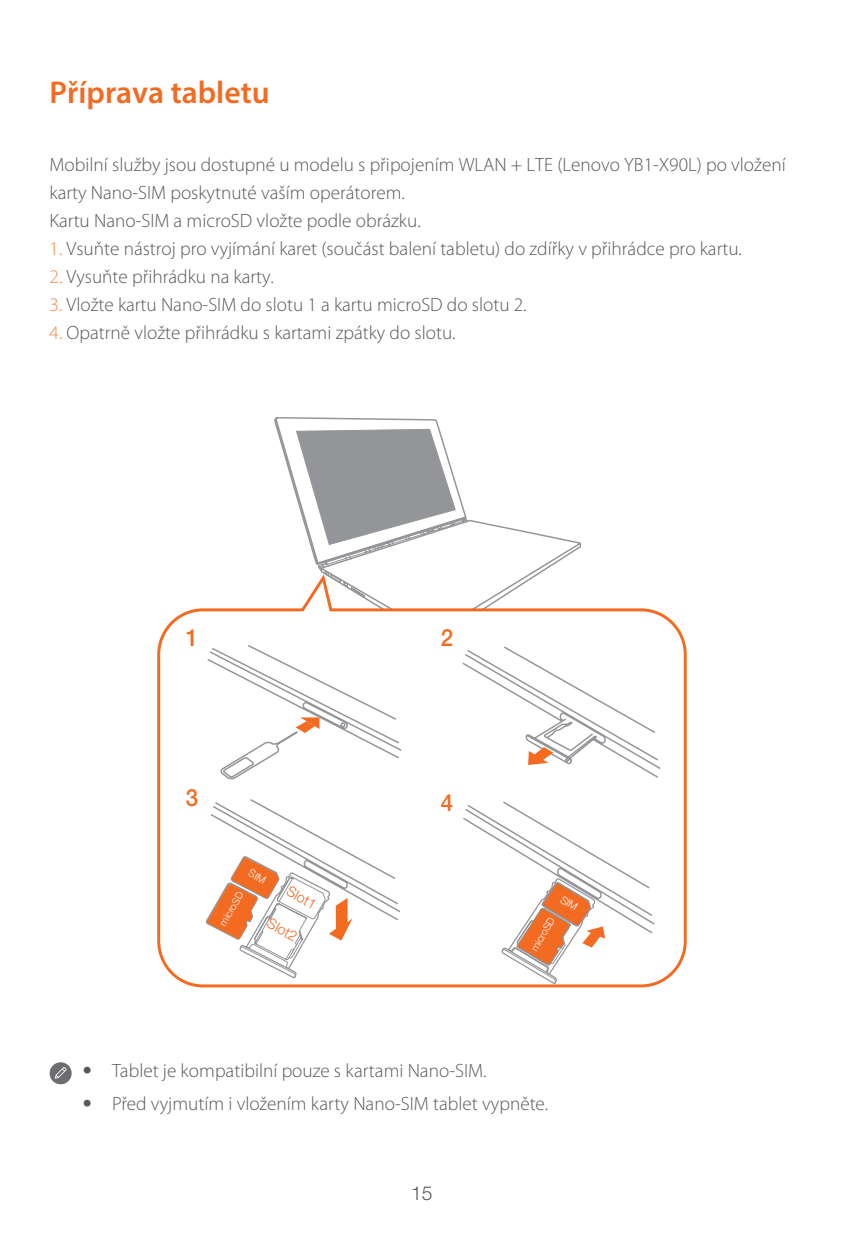
<style>
.page{position:relative;width:844px;height:1241px;background:#fff}
.page>*{position:absolute;margin:0;border:0;box-sizing:border-box;transform-origin:0 0}
.t1{font:600 31.5px "Myriad Pro";color:#f36a21}
.t2{font:500 23.8px "Helvetica Neue LT Std";color:#f36a21;scale:.94 1}
.t3{font:300 19.25px/28px "Myriad Pro";color:#57585a}
.t4{font:300 19.25px "Helvetica Neue LT Std";color:#57585a}
.t5{font:300 14.35px "Helvetica Neue LT Pro";color:#f36a21}
.t6{font:300 10.15px "Helvetica Neue LT Pro";color:#fff}
.s1{color:#f58746}
.s2{font-family:"Helvetica Neue LT Std"}
</style>
<div class="page">
<div style="left:50px;top:1062px;width:22px;height:22px;background:#6c6d70;border-radius:50%"></div>
<svg style="left:55px;top:1067px;width:12px;height:11px"></svg>
<svg style="left:274px;top:417px;width:307px;height:153px"></svg>
<svg style="left:295px;top:428px;width:172px;height:142px"></svg>
<svg style="left:157px;top:570px;width:529px;height:417px"></svg>
<svg style="left:209px;top:645px;width:453px;height:289px"></svg>
<svg style="left:528px;top:747px;width:25px;height:17px"></svg>
<svg style="left:206px;top:643px;width:197px;height:137px"></svg>
<svg style="left:501px;top:878px;width:104px;height:106px"></svg>
<svg style="left:203px;top:856px;width:149px;height:123px"></svg>
<h1 class="t1" style="left:50px;top:72px;width:221px">Příprava tabletu</h1>
<p class="t3" style="left:50px;top:150px;width:737px">Mobilní služby jsou dostupné u modelu s připojením WLAN + LTE (Lenovo YB1-X90L) po vložení karty Nano-SIM poskytnuté vaším operátorem.<br>Kartu Nano-SIM a microSD vložte podle obrázku.</p>
<p class="t3" style="left:50px;top:234px;width:693px"><span class="s1">1.</span> Vsuňte nástroj pro vyjímání karet (součást balení tabletu) do zdířky v přihrádce pro kartu.</p>
<p class="t3" style="left:50px;top:262px;width:226px"><span class="s1">2.</span> Vysuňte přihrádku na karty.</p>
<p class="t3" style="left:50px;top:290px;width:478px"><span class="s1">3.</span> Vložte kartu Nano-SIM do slotu 1 a kartu microSD do slotu 2.</p>
<p class="t3" style="left:50px;top:318px;width:407px"><span class="s1">4.</span> Opatrně vložte přihrádku s kartami zpátky do slotu.</p>
<p class="t2" style="left:186px;top:623px;width:15px">1</p>
<p class="t2" style="left:440px;top:623px;width:15px">2</p>
<p class="t2" style="left:186px;top:783px;width:15px">3</p>
<p class="t2" style="left:440px;top:788px;width:15px">4</p>
<p class="t6" style="left:217px;top:921px;width:39px;rotate:-60deg">microSD</p>
<p class="t5" style="left:292px;top:882px;width:33px;rotate:29deg">Slot1</p>
<p class="t5" style="left:272px;top:914px;width:33px;rotate:29deg">Slot2</p>
<p class="t6" style="left:528px;top:947px;width:39px;rotate:-60deg">microSD</p>
<p class="t3" style="left:82px;top:1055px;width:405px"><span class="s2">•</span> Tablet je kompatibilní pouze s kartami Nano-SIM.</p>
<p class="t3" style="left:82px;top:1088px;width:467px"><span class="s2">•</span> Před vyjmutím i vložením karty Nano-SIM tablet vypněte.</p>
<p class="t4" style="left:411px;top:1181px;width:23px">15</p>
</div>
